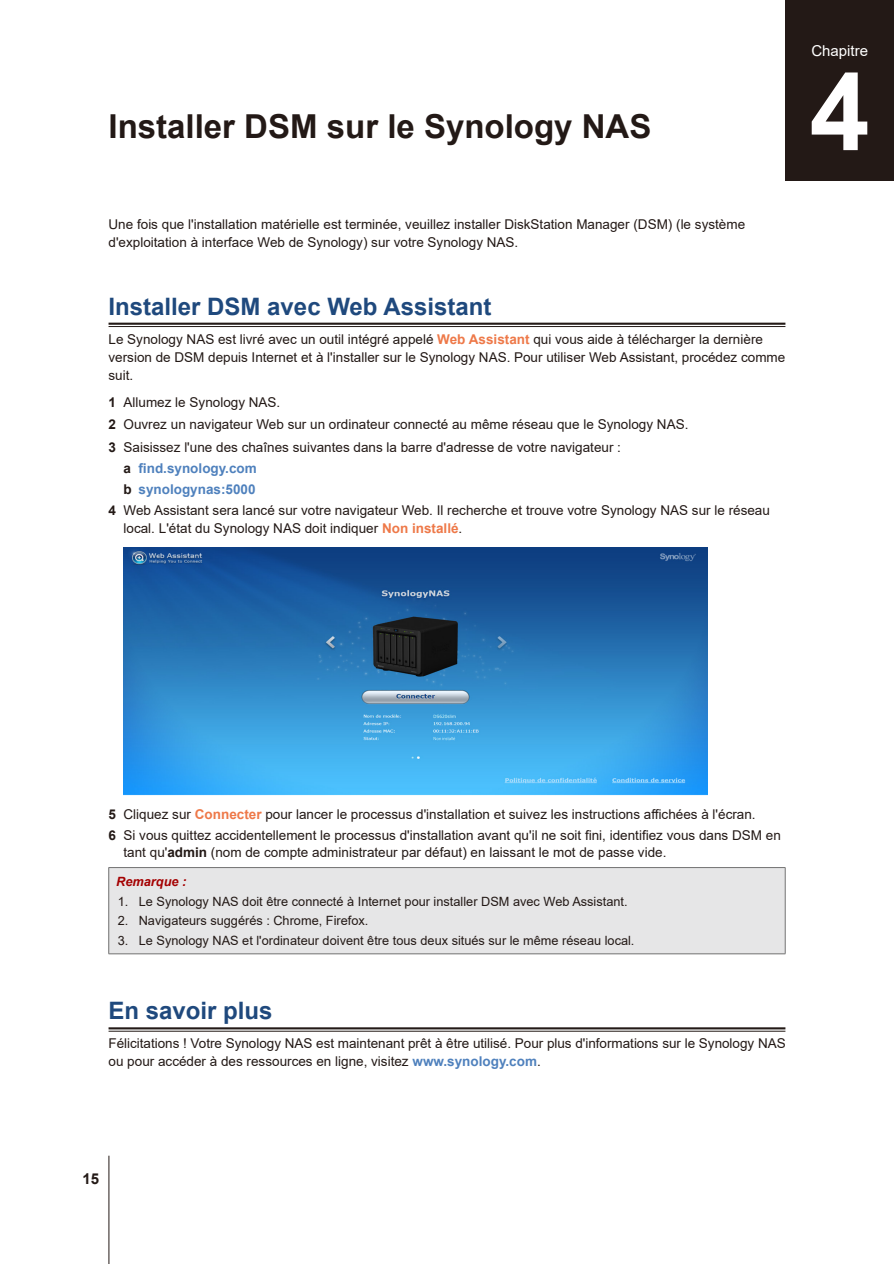
<style>
.page{position:relative;width:894px;height:1264px;background:#fff}
.page>*{position:absolute;margin:0;border:0;box-sizing:border-box;transform-origin:0 0}
.ChapterNum{font:700 108px "Arial";color:#fff}
.H1-ChapterTitle{font:700 33px "Arial";color:#231916}
.H2-underline{font:700 24px "Arial";color:#1f497d}
.Chapter-center{font:15px "Arial";color:#fff}
.PageNumber-sidebar{font:700 15px "Arial";color:#231916}
.Body-sidebar{font:13.5px/18px "Arial";color:#231916}
.t1{font:700 13.5px "Arial";color:#4f81bd}
.t2{font:12.75px "Arial";color:#231916}
.Warning-sidebar{font:italic 700 12.75px "Arial";color:#a40001}
.s1{font-weight:700;color:#ee7949}
.s2{font-weight:700}
.s3{color:#231916}
.s4{font-weight:700;color:#4f81bd}
</style>
<div class="page">
<hr style="left:109px;top:323px;width:676px;height:2px;background:#231916">
<hr style="left:109px;top:326px;width:676px;height:1px;background:#231916">
<hr style="left:109px;top:1027px;width:676px;height:2px;background:#231916">
<hr style="left:109px;top:1031px;width:676px;height:1px;background:#231916">
<img style="left:124px;top:548px;width:583px;height:247px">
<div style="left:109px;top:867px;width:676px;height:87px;background:#e6e6e7"></div>
<hr style="left:109px;top:867px;width:676px;height:1px;background:#727272">
<hr style="left:108px;top:868px;width:1px;height:85px;background:#727272">
<hr style="left:785px;top:868px;width:1px;height:85px;background:#727272">
<hr style="left:109px;top:953px;width:676px;height:1px;background:#727272">
<div style="left:785px;top:0;width:109px;height:180px;background:#231916"></div>
<hr style="left:108px;top:1155px;width:1px;height:109px;background:#231916">
<p class="H1-ChapterTitle" style="left:109px;top:103px;width:544px">Installer DSM sur le Synology NAS</p>
<p class="Chapter-center" style="left:811px;top:40px;width:58px">Chapitre</p>
<p class="ChapterNum" style="left:810px;top:36px;width:62px">4</p>
<p class="Body-sidebar" style="left:109px;top:215px;width:638px">Une fois que l'installation matérielle est terminée, veuillez installer DiskStation Manager (DSM) (le système d'exploitation à interface Web de Synology) sur votre Synology NAS.</p>
<p class="H2-underline" style="left:109px;top:289px;width:384px">Installer DSM avec Web Assistant</p>
<p class="Body-sidebar" style="left:109px;top:330px;width:678px">Le Synology NAS est livré avec un outil intégré appelé <span class="s1">Web Assistant</span> qui vous aide à télécharger la dernière version de DSM depuis Internet et à l'installer sur le Synology NAS. Pour utiliser Web Assistant, procédez comme suit.</p>
<p class="Body-sidebar" style="left:109px;top:393px;width:173px"><span class="s2">1</span> Allumez le Synology NAS.</p>
<p class="Body-sidebar" style="left:109px;top:415px;width:581px"><span class="s2">2</span> Ouvrez un navigateur Web sur un ordinateur connecté au même réseau que le Synology NAS.</p>
<p class="Body-sidebar" style="left:109px;top:438px;width:514px"><span class="s2">3</span> Saisissez l'une des chaînes suivantes dans la barre d'adresse de votre navigateur :</p>
<p class="t1" style="left:124px;top:458px;width:135px"><span class="s3">a</span> find.synology.com</p>
<p class="t1" style="left:124px;top:479px;width:134px"><span class="s3">b</span> synologynas:5000</p>
<p class="Body-sidebar" style="left:124px;top:501px;width:648px;text-indent:-15px"><span class="s2">4</span> Web Assistant sera lancé sur votre navigateur Web. Il recherche et trouve votre Synology NAS sur le réseau local. L'état du Synology NAS doit indiquer <span class="s1">Non installé</span>.</p>
<p class="Body-sidebar" style="left:109px;top:805px;width:649px"><span class="s2">5</span> Cliquez sur <span class="s1">Connecter</span> pour lancer le processus d'installation et suivez les instructions affichées à l'écran.</p>
<p class="Body-sidebar" style="left:124px;top:827px;width:659px;line-height:16.5px;text-indent:-15px"><span class="s2">6</span> Si vous quittez accidentellement le processus d'installation avant qu'il ne soit fini, identifiez vous dans DSM en tant qu'<span class="s2">admin</span> (nom de compte administrateur par défaut) en laissant le mot de passe vide.</p>
<p class="Warning-sidebar" style="left:116px;top:873px;width:72px">Remarque :</p>
<p class="t2" style="left:118px;top:892px;width:511px">1. Le Synology NAS doit être connecté à Internet pour installer DSM avec Web Assistant.</p>
<p class="t2" style="left:118px;top:912px;width:252px">2. Navigateurs suggérés : Chrome, Firefox.</p>
<p class="t2" style="left:118px;top:931px;width:518px">3. Le Synology NAS et l'ordinateur doivent être tous deux situés sur le même réseau local.</p>
<p class="H2-underline" style="left:109px;top:994px;width:166px">En savoir plus</p>
<p class="Body-sidebar" style="left:109px;top:1034px;width:679px">Félicitations ! Votre Synology NAS est maintenant prêt à être utilisé. Pour plus d'informations sur le Synology NAS ou pour accéder à des ressources en ligne, visitez <span class="s4">www.synology.com</span>.</p>
<p class="PageNumber-sidebar" style="left:83px;top:1168px;width:18px">15</p>
</div>
